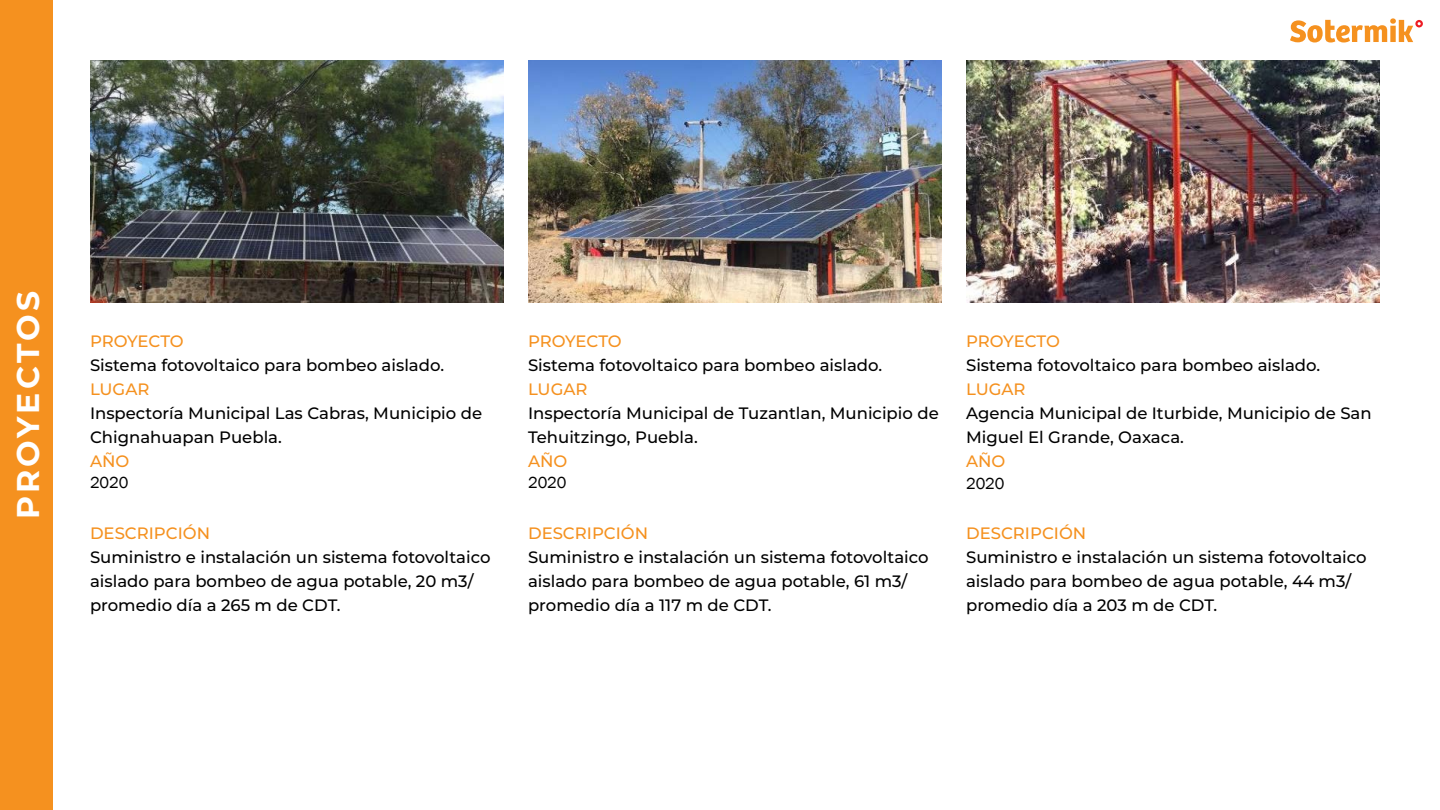
<style>
.page{position:relative;width:1440px;height:810px;background:#fff}
.page>*{position:absolute;margin:0;border:0;box-sizing:border-box;transform-origin:0 0}
.t1{font:700 31.5px "Montserrat";letter-spacing:.095em;color:#fff}
.t2{font:500 16.5px/24px "Montserrat";color:#000}
.t3{font:500 16.5px "Montserrat";color:#f5911f}
.t4{font:16.5px "Franklin Gothic";letter-spacing:-.005em;color:#000}
</style>
<div class="page">
<svg style="left:1290px;top:18px;width:133px;height:25px"></svg>
<div style="left:0;top:0;width:52px;height:810px;background:#f5911f"></div>
<img style="left:90px;top:60px;width:414px;height:243px">
<img style="left:528px;top:60px;width:414px;height:243px">
<img style="left:966px;top:60px;width:414px;height:243px">
<h1 class="t1" style="left:5px;top:519px;width:229px;rotate:-90deg">PROYECTOS</h1>
<p class="t3" style="left:90px;top:330px;width:95px">PROYECTO</p>
<p class="t2" style="left:90px;top:352px;width:356px">Sistema fotovoltaico para bombeo aislado.</p>
<p class="t3" style="left:90px;top:378px;width:61px">LUGAR</p>
<p class="t2" style="left:90px;top:401px;width:394px">Inspectoría Municipal Las Cabras, Municipio de<br>Chignahuapan Puebla.</p>
<p class="t3" style="left:90px;top:450px;width:41px">AÑO</p>
<p class="t4" style="left:90px;top:473px;width:40px">2020</p>
<p class="t3" style="left:90px;top:522px;width:122px">DESCRIPCIÓN</p>
<p class="t2" style="left:90px;top:545px;width:402px">Suministro e instalación un sistema fotovoltaico aislado para bombeo de agua potable, 20 m3/ promedio día a 265 m de CDT.</p>
<p class="t3" style="left:528px;top:330px;width:95px">PROYECTO</p>
<p class="t2" style="left:528px;top:352px;width:356px">Sistema fotovoltaico para bombeo aislado.</p>
<p class="t3" style="left:528px;top:378px;width:61px">LUGAR</p>
<p class="t2" style="left:528px;top:401px;width:412px">Inspectoría Municipal de Tuzantlan, Municipio de<br>Tehuitzingo, Puebla.</p>
<p class="t3" style="left:528px;top:450px;width:41px">AÑO</p>
<p class="t4" style="left:528px;top:473px;width:40px">2020</p>
<p class="t3" style="left:528px;top:522px;width:122px">DESCRIPCIÓN</p>
<p class="t2" style="left:528px;top:545px;width:402px">Suministro e instalación un sistema fotovoltaico aislado para bombeo de agua potable, 61 m3/ promedio día a 117 m de CDT.</p>
<p class="t3" style="left:966px;top:330px;width:95px">PROYECTO</p>
<p class="t2" style="left:966px;top:353px;width:356px">Sistema fotovoltaico para bombeo aislado.</p>
<p class="t3" style="left:966px;top:378px;width:61px">LUGAR</p>
<p class="t2" style="left:966px;top:401px;width:407px">Agencia Municipal de Iturbide, Municipio de San<br>Miguel El Grande, Oaxaca.</p>
<p class="t3" style="left:966px;top:450px;width:41px">AÑO</p>
<p class="t4" style="left:966px;top:474px;width:40px">2020</p>
<p class="t3" style="left:966px;top:522px;width:122px">DESCRIPCIÓN</p>
<p class="t2" style="left:966px;top:545px;width:402px">Suministro e instalación un sistema fotovoltaico aislado para bombeo de agua potable, 44 m3/ promedio día a 203 m de CDT.</p>
</div>
